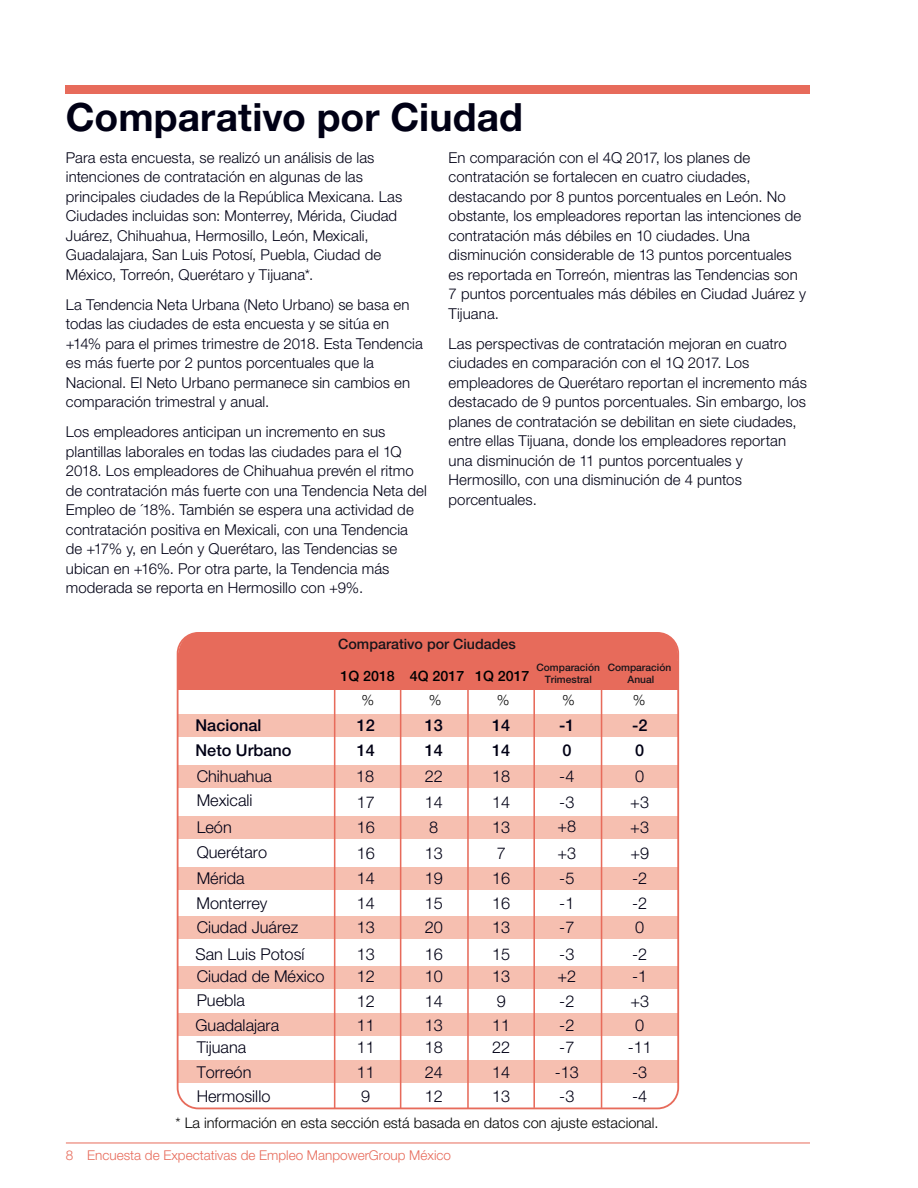
<style>
.page{position:relative;width:918px;height:1188px;background:#fff}
.page>*{position:absolute;margin:0;border:0;box-sizing:border-box;transform-origin:0 0}
.Section_Headings{font:700 39px "Helvetica Neue LT Std";color:#000015}
.t1{font:300 16.35px/24.5px "Helvetica Neue";color:#000015}
.t2{font:500 16.35px/24.5px "Helvetica Neue";color:#000015}
.TEXT{font:300 15px/19.5px "Helvetica Neue LT Std";letter-spacing:.005em;color:#000015}
.t3{font:300 14.55px "Helvetica Neue LT Std";color:#000001}
.t4{font:500 14.25px "Helvetica Neue LT Std";color:#17141a}
.t5{font:500 14.25px "Helvetica Neue LT Std";color:#000001}
.t6{font:300 14.25px "Helvetica Neue LT Std";color:#000001}
.t7{font:300 13.5px "Helvetica Neue LT Std";color:#e76b5b}
.t8{font:500 10.2px/12.3px "Helvetica Neue LT Std";color:#17141a;text-align:center}
</style>
<div class="page">
<hr style="left:66px;top:1143px;width:744px;height:1px;background:#e76b5b">
<div style="left:66px;top:85px;width:744px;height:9px;background:#e76b5b"></div>
<div style="left:178px;top:715px;width:500px;height:22px;background:#f6bfb0"></div>
<div style="left:178px;top:766px;width:500px;height:22px;background:#f6bfb0"></div>
<div style="left:178px;top:817px;width:500px;height:22px;background:#f6bfb0"></div>
<div style="left:178px;top:868px;width:500px;height:22px;background:#f6bfb0"></div>
<div style="left:178px;top:917px;width:500px;height:22px;background:#f6bfb0"></div>
<div style="left:178px;top:966px;width:500px;height:22px;background:#f6bfb0"></div>
<div style="left:178px;top:1014px;width:500px;height:22px;background:#f6bfb0"></div>
<div style="left:178px;top:1061px;width:500px;height:22px;background:#f6bfb0"></div>
<div style="left:178px;top:661px;width:500px;height:29px;background:#e76b5b"></div>
<hr style="left:601px;top:690px;width:1px;height:418px;background:#e76b5b">
<hr style="left:533px;top:690px;width:2px;height:418px;background:#e76b5b">
<hr style="left:467px;top:689px;width:2px;height:419px;background:#e76b5b">
<hr style="left:400px;top:689px;width:1px;height:419px;background:#e76b5b">
<hr style="left:334px;top:690px;width:1px;height:418px;background:#e76b5b">
<div style="left:177px;top:633px;width:501px;height:28px;background:#e76b5b"></div>
<div style="left:177px;top:632px;width:502px;height:477px;border:2px solid #e76b5b;border-radius:21px"></div>
<hr style="left:179px;top:655px;width:499px;height:2px;background:#e76b5b">
<p class="Section_Headings" style="left:66px;top:93px;width:459px">Comparativo por Ciudad</p>
<p class="TEXT" style="left:66px;top:147px;width:338px">Para esta encuesta, se realizó un análisis de las intenciones de contratación en algunas de las principales ciudades de la República Mexicana. Las Ciudades incluidas son: Monterrey, Mérida, Ciudad Juárez, Chihuahua, Hermosillo, León, Mexicali, Guadalajara, San Luis Potosí, Puebla, Ciudad de México, Torreón, Querétaro y Tijuana*.</p>
<p class="TEXT" style="left:66px;top:294px;width:358px">La Tendencia Neta Urbana (Neto Urbano) se basa en todas las ciudades de esta encuesta y se sitúa en +14% para el primes trimestre de 2018. Esta Tendencia es más fuerte por 2 puntos porcentuales que la Nacional. El Neto Urbano permanece sin cambios en comparación trimestral y anual.</p>
<p class="TEXT" style="left:66px;top:422px;width:363px">Los empleadores anticipan un incremento en sus plantillas laborales en todas las ciudades para el 1Q 2018. Los empleadores de Chihuahua prevén el ritmo de contratación más fuerte con una Tendencia Neta del Empleo de ´18%. También se espera una actividad de contratación positiva en Mexicali, con una Tendencia de +17% y, en León y Querétaro, las Tendencias se ubican en +16%. Por otra parte, la Tendencia más moderada se reporta en Hermosillo con +9%.</p>
<p class="TEXT" style="left:449px;top:147px;width:359px">En comparación con el 4Q 2017, los planes de contratación se fortalecen en cuatro ciudades, destacando por 8 puntos porcentuales en León. No obstante, los empleadores reportan las intenciones de contratación más débiles en 10 ciudades. Una disminución considerable de 13 puntos porcentuales es reportada en Torreón, mientras las Tendencias son 7 puntos porcentuales más débiles en Ciudad Juárez y Tijuana.</p>
<p class="TEXT" style="left:449px;top:333px;width:360px">Las perspectivas de contratación mejoran en cuatro ciudades en comparación con el 1Q 2017. Los empleadores de Querétaro reportan el incremento más destacado de 9 puntos porcentuales. Sin embargo, los planes de contratación se debilitan en siete ciudades, entre ellas Tijuana, donde los empleadores reportan una disminución de 11 puntos porcentuales y Hermosillo, con una disminución de 4 puntos porcentuales.</p>
<p class="t4" style="left:338px;top:636px;width:179px">Comparativo por Ciudades</p>
<p class="t2" style="left:196px;top:712px;width:98px">Nacional<br>Neto Urbano</p>
<p class="t1" style="left:197px;top:763px;width:77px">Chihuahua</p>
<p class="t1" style="left:197px;top:787px;width:57px">Mexicali</p>
<p class="t1" style="left:197px;top:814px;width:37px">León</p>
<p class="t1" style="left:197px;top:839px;width:72px">Querétaro</p>
<p class="t1" style="left:197px;top:865px;width:50px">Mérida</p>
<p class="t1" style="left:196px;top:890px;width:73px">Monterrey</p>
<p class="t1" style="left:197px;top:914px;width:103px">Ciudad Juárez</p>
<p class="t1" style="left:196px;top:941px;width:111px">San Luis Potosí</p>
<p class="t1" style="left:197px;top:963px;width:129px">Ciudad de México</p>
<p class="t1" style="left:197px;top:987px;width:50px">Puebla</p>
<p class="t1" style="left:196px;top:1012px;width:85px">Guadalajara</p>
<p class="t1" style="left:197px;top:1034px;width:51px">Tijuana</p>
<p class="t1" style="left:197px;top:1059px;width:56px">Torreón</p>
<p class="t1" style="left:197px;top:1083px;width:75px">Hermosillo</p>
<p class="t8" style="left:537px;top:661px;width:65px">Comparación<br>Trimestral</p>
<p class="t8" style="left:608px;top:661px;width:65px">Comparación<br>Anual</p>
<p class="t5" style="left:340px;top:668px;width:191px">1Q 2018 4Q 2017 1Q 2017</p>
<p class="t6" style="left:362px;top:691px;width:14px">%</p>
<p class="t6" style="left:562px;top:691px;width:14px">%</p>
<p class="t6" style="left:633px;top:691px;width:14px">%</p>
<p class="t2" style="left:425px;top:712px;width:20px">13<br>14</p>
<p class="t1" style="left:425px;top:762px;width:20px;line-height:26.2px">22<br>14</p>
<p class="t1" style="left:425px;top:813px;width:20px;line-height:26.2px">8<br>13</p>
<p class="t1" style="left:425px;top:865px;width:20px">19<br>15</p>
<p class="t1" style="left:425px;top:941px;width:20px">16</p>
<p class="t1" style="left:425px;top:988px;width:20px">14<br>13</p>
<p class="t1" style="left:425px;top:1035px;width:20px;text-align:justify">18<br>24<br>12</p>
<p class="t6" style="left:429px;top:691px;width:14px">%</p>
<p class="t6" style="left:497px;top:691px;width:14px">%</p>
<p class="t2" style="left:632px;top:712px;width:17px">-2<br>0</p>
<p class="t1" style="left:630px;top:762px;width:20px;line-height:26.2px">0 +3</p>
<p class="t1" style="left:630px;top:813px;width:20px;line-height:26.2px">+3 +9</p>
<p class="t1" style="left:632px;top:865px;width:17px">-2 -2</p>
<p class="t1" style="left:632px;top:941px;width:17px">-2</p>
<p class="t1" style="left:630px;top:988px;width:20px">+3<br>0</p>
<p class="t1" style="left:628px;top:1035px;width:26px">-11 -3 -4</p>
<p class="t2" style="left:357px;top:712px;width:20px">12<br>14</p>
<p class="t1" style="left:356px;top:762px;width:20px;line-height:26.2px">18<br>17</p>
<p class="t1" style="left:357px;top:813px;width:20px;line-height:26.2px">16<br>16</p>
<p class="t1" style="left:357px;top:865px;width:20px">14<br>14</p>
<p class="t1" style="left:357px;top:941px;width:20px">13</p>
<p class="t1" style="left:357px;top:988px;width:20px">12<br>11</p>
<p class="t1" style="left:357px;top:1035px;width:20px;text-align:justify">11<br>11<br>9</p>
<p class="t2" style="left:559px;top:712px;width:17px">-1<br>0</p>
<p class="t1" style="left:559px;top:762px;width:17px;line-height:26.2px">-4 -3</p>
<p class="t1" style="left:557px;top:812px;width:20px;line-height:27px">+8 +3</p>
<p class="t1" style="left:559px;top:865px;width:17px">-5 -1</p>
<p class="t1" style="left:559px;top:941px;width:17px">-3</p>
<p class="t1" style="left:559px;top:988px;width:17px">-2 -2</p>
<p class="t1" style="left:555px;top:1035px;width:26px">-7 -13 -3</p>
<p class="t2" style="left:492px;top:712px;width:20px">14<br>14</p>
<p class="t1" style="left:492px;top:762px;width:20px;line-height:26.2px">18<br>14</p>
<p class="t1" style="left:492px;top:813px;width:20px;line-height:26.2px">13<br>7</p>
<p class="t1" style="left:492px;top:865px;width:20px">16<br>16</p>
<p class="t1" style="left:492px;top:941px;width:20px">15</p>
<p class="t1" style="left:492px;top:988px;width:20px">9<br>11</p>
<p class="t1" style="left:492px;top:1035px;width:20px;text-align:justify">22<br>14<br>13</p>
<p class="t1" style="left:357px;top:914px;width:20px">13</p>
<p class="t1" style="left:425px;top:914px;width:20px">20</p>
<p class="t1" style="left:492px;top:914px;width:20px">13</p>
<p class="t1" style="left:635px;top:914px;width:11px">0</p>
<p class="t1" style="left:559px;top:914px;width:17px">-7</p>
<p class="t1" style="left:357px;top:963px;width:20px">12</p>
<p class="t1" style="left:425px;top:963px;width:20px">10</p>
<p class="t1" style="left:492px;top:963px;width:20px">13</p>
<p class="t1" style="left:557px;top:963px;width:20px">+2</p>
<p class="t1" style="left:632px;top:963px;width:17px">-1</p>
<p class="t3" style="left:176px;top:1114px;width:485px">* La información en esta sección está basada en datos con ajuste estacional.</p>
<p class="t7" style="left:66px;top:1147px;width:387px">8 Encuesta de Expectativas de Empleo ManpowerGroup México</p>
</div>
